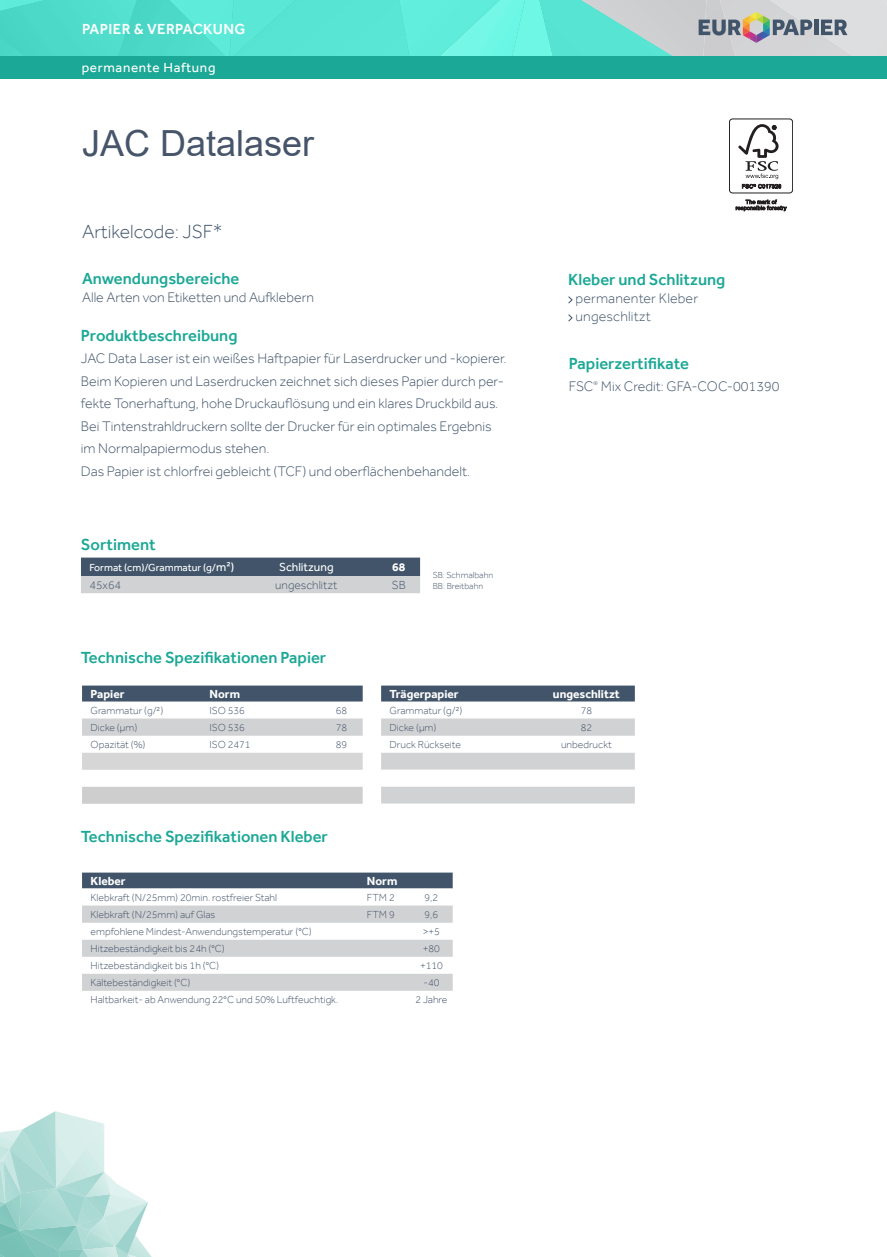
<style>
.page{position:relative;width:887px;height:1257px;background:#fff}
.page>*{position:absolute;margin:0;border:0;box-sizing:border-box;transform-origin:0 0}
.t1{font:36px "Arial";color:#46556a}
.Absatzformat_1{font:300 19.5px "Effra";color:#415469}
.t2{font:500 16.5px "Effra";color:#1ca896}
.t3{font:500 15px "Effra";letter-spacing:.025em;color:#fff}
.Absatzformat_1-2{font:300 14.25px/22.5px "Effra";color:#415469}
.t4{font:13.5px "Effra";letter-spacing:.05em;color:#fff}
.t5{font:700 12px "Effra";color:#fff}
.t6{font:300 12px "Effra";color:#415469}
.t7{font:12px "Effra";color:#fff}
.t8{font:300 10.5px "Effra";color:#445469}
.t9{font:300 10.5px "Effra";color:#415469}
.t10{font:10.5px "Effra";color:#fff}
.t11{font:300 10.5px "Effra";color:#46556a}
.t12{font:300 9px "Effra";color:#46556a}
.s1{font-size:12px}
</style>
<div class="page">
<svg style="left:0;top:0;width:556px;height:57px;background:#58e3d1"></svg>
<div style="left:0;top:57px;width:887px;height:22px;background:#1ca896"></div>
<svg style="left:0;top:1111px;width:152px;height:146px"></svg>
<svg style="left:568px;top:296px;width:5px;height:7px"></svg>
<svg style="left:568px;top:314px;width:5px;height:7px"></svg>
<svg style="left:81px;top:558px;width:339px;height:35px;background:#86919d"></svg>
<div style="left:729px;top:119px;width:64px;height:74px;border:1px solid #231f20;border-radius:3px"></div>
<svg style="left:738px;top:124px;width:43px;height:64px"></svg>
<svg style="left:736px;top:200px;width:51px;height:11px"></svg>
<div style="left:82px;top:685px;width:281px;height:16px;background:#415469"></div>
<svg style="left:82px;top:718px;width:281px;height:18px;background:#d2d3d5"></svg>
<div style="left:82px;top:753px;width:281px;height:17px;background:#d6d6d6"></div>
<div style="left:82px;top:787px;width:281px;height:17px;background:#cdcecd"></div>
<svg style="left:82px;top:872px;width:371px;height:119px"></svg>
<div style="left:381px;top:685px;width:254px;height:16px;background:#415469"></div>
<svg style="left:381px;top:718px;width:254px;height:85px"></svg>
<svg style="left:556px;top:0;width:331px;height:57px;background:#accdca"></svg>
<p class="t3" style="left:82px;top:20px;width:165px">PAPIER &amp; VERPACKUNG</p>
<p class="t4" style="left:82px;top:60px;width:135px">permanente Haftung</p>
<p class="t1" style="left:82px;top:119px;width:234px">JAC Datalaser</p>
<p class="Absatzformat_1" style="left:82px;top:219px;width:142px">Artikelcode: JSF*</p>
<p class="t2" style="left:82px;top:269px;width:159px">Anwendungsbereiche</p>
<p class="Absatzformat_1-2" style="left:82px;top:286px;width:234px">Alle Arten von Etiketten und Aufklebern</p>
<p class="t2" style="left:81px;top:325px;width:158px">Produktbeschreibung</p>
<p class="Absatzformat_1-2" style="left:81px;top:347px;width:427px">JAC Data Laser ist ein weißes Haftpapier für Laserdrucker und -kopierer.<br>Beim Kopieren und Laserdrucken zeichnet sich dieses Papier durch per&shy;fekte Tonerhaftung, hohe Druckauflösung und ein klares Druckbild aus.<br>Bei Tintenstrahldruckern sollte der Drucker für ein optimales Ergebnis im Normalpapiermodus stehen.</p>
<p class="Absatzformat_1-2" style="left:81px;top:460px;width:391px">Das Papier ist chlorfrei gebleicht (TCF) und oberflächenbehandelt.</p>
<p class="t2" style="left:81px;top:534px;width:76px">Sortiment</p>
<p class="t10" style="left:89px;top:561px;width:146px">Format (cm)/Grammatur (g/<span class="s1">m²)</span></p>
<p class="t7" style="left:279px;top:560px;width:56px">Schlitzung</p>
<p class="t5" style="left:392px;top:560px;width:15px">68</p>
<p class="t6" style="left:89px;top:578px;width:33px">45x64</p>
<p class="t6" style="left:275px;top:578px;width:64px">ungeschlitzt</p>
<p class="t6" style="left:392px;top:578px;width:15px">SB</p>
<p class="t12" style="left:433px;top:569px;width:62px">SB: Schmalbahn</p>
<p class="t12" style="left:433px;top:580px;width:52px">BB: Breitbahn</p>
<p class="t2" style="left:568px;top:270px;width:159px">Kleber und Schlitzung</p>
<p class="Absatzformat_1-2" style="left:576px;top:287px;width:124px">permanenter Kleber</p>
<p class="Absatzformat_1-2" style="left:576px;top:305px;width:77px">ungeschlitzt</p>
<p class="t2" style="left:569px;top:353px;width:122px">Papierzertifikate</p>
<p class="Absatzformat_1-2" style="left:569px;top:375px;width:212px">FSC<sup>®</sup> Mix Credit: GFA-COC-001390</p>
<p class="t2" style="left:81px;top:647px;width:247px">Technische Spezifikationen Papier</p>
<p class="t5" style="left:91px;top:686px;width:35px">Papier</p>
<p class="t5" style="left:210px;top:686px;width:32px">Norm</p>
<p class="t8" style="left:91px;top:704px;width:74px">Grammatur (g/2)</p>
<p class="t8" style="left:210px;top:704px;width:37px">ISO 536</p>
<p class="t8" style="left:336px;top:704px;width:13px">68</p>
<p class="t8" style="left:91px;top:721px;width:48px">Dicke (µm)</p>
<p class="t8" style="left:210px;top:721px;width:37px">ISO 536</p>
<p class="t8" style="left:336px;top:721px;width:13px">78</p>
<p class="t8" style="left:91px;top:738px;width:57px">Opazität (%)</p>
<p class="t11" style="left:210px;top:738px;width:42px">ISO 2471</p>
<p class="t8" style="left:336px;top:738px;width:13px">89</p>
<p class="t2" style="left:81px;top:827px;width:248px">Technische Spezifikationen Kleber</p>
<p class="t5" style="left:390px;top:686px;width:71px">Trägerpapier</p>
<p class="t5" style="left:553px;top:686px;width:69px">ungeschlitzt</p>
<p class="t8" style="left:390px;top:704px;width:74px">Grammatur (g/2)</p>
<p class="t8" style="left:581px;top:704px;width:13px">78</p>
<p class="t8" style="left:390px;top:721px;width:48px">Dicke (µm)</p>
<p class="t9" style="left:581px;top:721px;width:13px">82</p>
<p class="t8" style="left:390px;top:738px;width:73px">Druck Rückseite</p>
<p class="t8" style="left:561px;top:738px;width:52px">unbedruckt</p>
<p class="t5" style="left:91px;top:873px;width:37px">Kleber</p>
<p class="t5" style="left:367px;top:873px;width:32px">Norm</p>
<p class="t8" style="left:91px;top:891px;width:188px">Klebkraft (N/25mm) 20min. rostfreier Stahl</p>
<p class="t8" style="left:367px;top:891px;width:29px">FTM 2</p>
<p class="t8" style="left:425px;top:891px;width:15px">9,2</p>
<p class="t8" style="left:91px;top:908px;width:126px">Klebkraft (N/25mm) auf Glas</p>
<p class="t8" style="left:367px;top:908px;width:29px">FTM 9</p>
<p class="t8" style="left:425px;top:908px;width:15px">9,6</p>
<p class="t8" style="left:91px;top:925px;width:223px">empfohlene Mindest-Anwendungstemperatur (°C)</p>
<p class="t8" style="left:423px;top:925px;width:19px">&gt;+5</p>
<p class="t9" style="left:91px;top:942px;width:136px">Hitzebeständigkeit bis 24h (°C)</p>
<p class="t8" style="left:423px;top:942px;width:19px">+80</p>
<p class="t9" style="left:91px;top:959px;width:130px">Hitzebeständigkeit bis 1h (°C)</p>
<p class="t9" style="left:420px;top:959px;width:24px">+110</p>
<p class="t8" style="left:91px;top:976px;width:101px">Kältebeständigkeit (°C)</p>
<p class="t9" style="left:423px;top:976px;width:18px">-40</p>
<p class="t8" style="left:91px;top:993px;width:249px">Haltbarkeit- ab Anwendung 22°C und 50% Luftfeuchtigk.</p>
<p class="t8" style="left:415px;top:993px;width:33px">2 Jahre</p>
</div>
